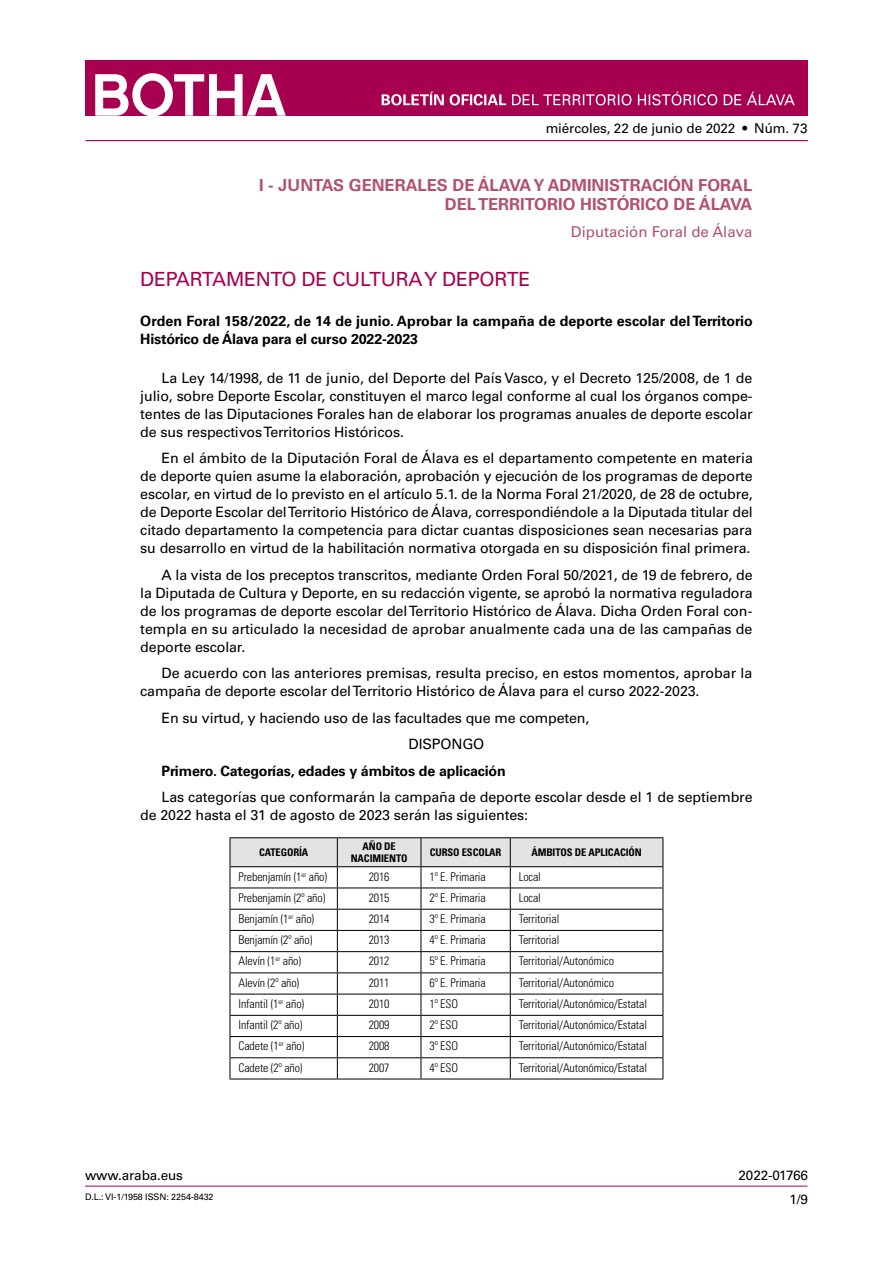
<style>
.page{position:relative;width:893px;height:1263px;background:#fff}
.page>*{position:absolute;margin:0;border:0;box-sizing:border-box;transform-origin:0 0}
._1_1_ANUNCIANTE_un_n{font:19.5px "Univers LT Std";letter-spacing:-.01em;color:#a80050}
._0_SECCIONES_I-III-I{font:700 16.5px/19.8px "Univers LT Std";color:#b25170;text-align:right}
._0_SUBSECCION{font:15px "Univers LT Std";color:#b25170}
._4_2_ROMAN_CENTRADO{font:14.25px/18px "Univers LT Std";letter-spacing:-.01em;color:#000;text-align:justify}
._2_SUMARIO{font:700 14.25px/18px "Univers LT Std";letter-spacing:.005em;color:#000}
._3_TEXTO_BOLD{font:700 14.25px "Univers LT Std";letter-spacing:-.01em;color:#000}
.t1{font:13.5px "Univers LT Std";letter-spacing:-.01em;color:#000}
.CUERPO_TABLA_8_IZDA{font:300 condensed 12px "Univers LT Std";letter-spacing:-.01em;color:#000}
.CUERPO_TABLA_8_DCHA{font:300 condensed 12px "Univers LT Std";letter-spacing:-.01em;color:#000}
.CABECERA_TABLA_7_CEN{font:700 condensed 10.5px/12px "Univers LT Std";letter-spacing:-.01em;color:#000;text-align:center}
.t2{font:9px "Univers LT Std";letter-spacing:-.01em;color:#000}
</style>
<div class="page">
<hr style="left:85px;top:1186px;width:722px;height:1px;background:#a80050">
<div style="left:85px;top:60px;width:723px;height:55px;background:#a80050"></div>
<svg style="left:95px;top:73px;width:191px;height:43px"></svg>
<hr style="left:85px;top:140px;width:723px;height:1px;background:#a80050">
<svg style="left:382px;top:92px;width:413px;height:13px"></svg>
<hr style="left:230px;top:837px;width:107px;height:1px;background:#000">
<hr style="left:337px;top:837px;width:84px;height:1px;background:#000">
<hr style="left:421px;top:837px;width:89px;height:1px;background:#000">
<hr style="left:510px;top:837px;width:153px;height:1px;background:#000">
<svg style="left:230px;top:838px;width:434px;height:241px"></svg>
<hr style="left:230px;top:1079px;width:107px;height:1px;background:#000">
<hr style="left:337px;top:1079px;width:84px;height:1px;background:#000">
<hr style="left:421px;top:1079px;width:89px;height:1px;background:#000">
<hr style="left:510px;top:1079px;width:153px;height:1px;background:#000">
<p class="t1" style="left:546px;top:121px;width:263px">miércoles, 22 de junio de 2022 • Núm. 73</p>
<p class="_0_SECCIONES_I-III-I" style="left:259px;top:175px;width:495px">I - JUNTAS GENERALES DE ÁLAVA Y ADMINISTRACIÓN FORAL<br>DEL TERRITORIO HISTÓRICO DE ÁLAVA</p>
<p class="_0_SUBSECCION" style="left:571px;top:223px;width:183px">Diputación Foral de Álava</p>
<p class="_1_1_ANUNCIANTE_un_n" style="left:140px;top:268px;width:391px">DEPARTAMENTO DE CULTURA Y DEPORTE</p>
<p class="_2_SUMARIO" style="left:140px;top:312px;width:614px">Orden Foral 158/2022, de 14 de junio. Aprobar la campaña de deporte escolar del Territorio<br>Histórico de Álava para el curso 2022-2023</p>
<p class="_4_2_ROMAN_CENTRADO" style="left:140px;top:369px;width:614px;text-indent:21px">La Ley 14/1998, de 11 de junio, del Deporte del País Vasco, y el Decreto 125/2008, de 1 de julio, sobre Deporte Escolar, constituyen el marco legal conforme al cual los órganos compe&shy;tentes de las Diputaciones Forales han de elaborar los programas anuales de deporte escolar de sus respectivos Territorios Históricos.</p>
<p class="_4_2_ROMAN_CENTRADO" style="left:140px;top:449px;width:614px;text-indent:21px">En el ámbito de la Diputación Foral de Álava es el departamento competente en materia de deporte quien asume la elaboración, aprobación y ejecución de los programas de deporte escolar, en virtud de lo previsto en el artículo 5.1. de la Norma Foral 21/2020, de 28 de octubre, de Deporte Escolar del Territorio Histórico de Álava, correspondiéndole a la Diputada titular del citado departamento la competencia para dictar cuantas disposiciones sean necesarias para su desarrollo en virtud de la habilitación normativa otorgada en su disposición final primera.</p>
<p class="_4_2_ROMAN_CENTRADO" style="left:140px;top:566px;width:614px;text-indent:21px">A la vista de los preceptos transcritos, mediante Orden Foral 50/2021, de 19 de febrero, de la Diputada de Cultura y Deporte, en su redacción vigente, se aprobó la normativa reguladora de los programas de deporte escolar del Territorio Histórico de Álava. Dicha Orden Foral con&shy;templa en su articulado la necesidad de aprobar anualmente cada una de las campañas de deporte escolar.</p>
<p class="_4_2_ROMAN_CENTRADO" style="left:140px;top:664px;width:613px;text-indent:21px">De acuerdo con las anteriores premisas, resulta preciso, en estos momentos, aprobar la campaña de deporte escolar del Territorio Histórico de Álava para el curso 2022-2023.</p>
<p class="_4_2_ROMAN_CENTRADO" style="left:162px;top:709px;width:429px">En su virtud, y haciendo uso de las facultades que me competen,</p>
<p class="_4_2_ROMAN_CENTRADO" style="left:409px;top:735px;width:77px">DISPONGO</p>
<p class="_3_TEXTO_BOLD" style="left:162px;top:762px;width:346px">Primero. Categorías, edades y ámbitos de aplicación</p>
<p class="_4_2_ROMAN_CENTRADO" style="left:140px;top:788px;width:614px;text-indent:21px">Las categorías que conformarán la campaña de deporte escolar desde el 1 de septiembre de 2022 hasta el 31 de agosto de 2023 serán las siguientes:</p>
<p class="CABECERA_TABLA_7_CEN" style="left:259px;top:847px;width:51px">CATEGORÍA</p>
<p class="CABECERA_TABLA_7_CEN" style="left:351px;top:841px;width:58px">AÑO DE<br>NACIMIENTO</p>
<p class="CABECERA_TABLA_7_CEN" style="left:430px;top:847px;width:73px">CURSO ESCOLAR</p>
<p class="CABECERA_TABLA_7_CEN" style="left:531px;top:847px;width:112px">ÁMBITOS DE APLICACIÓN</p>
<p class="CUERPO_TABLA_8_IZDA" style="left:238px;top:869px;width:90px">Prebenjamín (1<sup>er</sup> año)</p>
<p class="CUERPO_TABLA_8_IZDA" style="left:369px;top:869px;width:22px">2016</p>
<p class="CUERPO_TABLA_8_IZDA" style="left:429px;top:869px;width:58px">1º E. Primaria</p>
<p class="CUERPO_TABLA_8_DCHA" style="left:519px;top:869px;width:24px">Local</p>
<p class="CUERPO_TABLA_8_IZDA" style="left:238px;top:890px;width:88px">Prebenjamín (2º año)</p>
<p class="CUERPO_TABLA_8_IZDA" style="left:369px;top:890px;width:22px">2015</p>
<p class="CUERPO_TABLA_8_IZDA" style="left:429px;top:890px;width:58px">2º E. Primaria</p>
<p class="CUERPO_TABLA_8_DCHA" style="left:519px;top:890px;width:24px">Local</p>
<p class="CUERPO_TABLA_8_IZDA" style="left:238px;top:911px;width:77px">Benjamín (1<sup>er</sup> año)</p>
<p class="CUERPO_TABLA_8_IZDA" style="left:369px;top:911px;width:22px">2014</p>
<p class="CUERPO_TABLA_8_IZDA" style="left:429px;top:911px;width:58px">3º E. Primaria</p>
<p class="CUERPO_TABLA_8_DCHA" style="left:519px;top:911px;width:42px">Territorial</p>
<p class="CUERPO_TABLA_8_IZDA" style="left:238px;top:933px;width:75px">Benjamín (2º año)</p>
<p class="CUERPO_TABLA_8_IZDA" style="left:369px;top:933px;width:22px">2013</p>
<p class="CUERPO_TABLA_8_IZDA" style="left:429px;top:933px;width:58px">4º E. Primaria</p>
<p class="CUERPO_TABLA_8_DCHA" style="left:519px;top:933px;width:42px">Territorial</p>
<p class="CUERPO_TABLA_8_IZDA" style="left:238px;top:954px;width:64px">Alevín (1<sup>er</sup> año)</p>
<p class="CUERPO_TABLA_8_IZDA" style="left:369px;top:954px;width:22px">2012</p>
<p class="CUERPO_TABLA_8_IZDA" style="left:429px;top:954px;width:58px">5º E. Primaria</p>
<p class="CUERPO_TABLA_8_DCHA" style="left:519px;top:954px;width:97px">Territorial/Autonómico</p>
<p class="CUERPO_TABLA_8_IZDA" style="left:238px;top:975px;width:62px">Alevín (2º año)</p>
<p class="CUERPO_TABLA_8_IZDA" style="left:369px;top:975px;width:22px">2011</p>
<p class="CUERPO_TABLA_8_IZDA" style="left:429px;top:975px;width:58px">6º E. Primaria</p>
<p class="CUERPO_TABLA_8_DCHA" style="left:519px;top:975px;width:97px">Territorial/Autonómico</p>
<p class="CUERPO_TABLA_8_IZDA" style="left:238px;top:996px;width:67px">Infantil (1<sup>er</sup> año)</p>
<p class="CUERPO_TABLA_8_IZDA" style="left:369px;top:996px;width:22px">2010</p>
<p class="CUERPO_TABLA_8_IZDA" style="left:429px;top:996px;width:30px">1º ESO</p>
<p class="CUERPO_TABLA_8_DCHA" style="left:519px;top:996px;width:130px">Territorial/Autonómico/Estatal</p>
<p class="CUERPO_TABLA_8_IZDA" style="left:238px;top:1018px;width:65px">Infantil (2º año)</p>
<p class="CUERPO_TABLA_8_IZDA" style="left:369px;top:1018px;width:22px">2009</p>
<p class="CUERPO_TABLA_8_IZDA" style="left:429px;top:1018px;width:30px">2º ESO</p>
<p class="CUERPO_TABLA_8_DCHA" style="left:519px;top:1018px;width:130px">Territorial/Autonómico/Estatal</p>
<p class="CUERPO_TABLA_8_IZDA" style="left:238px;top:1039px;width:67px">Cadete (1<sup>er</sup> año)</p>
<p class="CUERPO_TABLA_8_IZDA" style="left:369px;top:1039px;width:22px">2008</p>
<p class="CUERPO_TABLA_8_IZDA" style="left:429px;top:1039px;width:30px">3º ESO</p>
<p class="CUERPO_TABLA_8_DCHA" style="left:519px;top:1039px;width:130px">Territorial/Autonómico/Estatal</p>
<p class="CUERPO_TABLA_8_IZDA" style="left:238px;top:1060px;width:66px">Cadete (2º año)</p>
<p class="CUERPO_TABLA_8_IZDA" style="left:369px;top:1060px;width:22px">2007</p>
<p class="CUERPO_TABLA_8_IZDA" style="left:429px;top:1060px;width:30px">4º ESO</p>
<p class="CUERPO_TABLA_8_DCHA" style="left:519px;top:1060px;width:130px">Territorial/Autonómico/Estatal</p>
<p class="t1" style="left:85px;top:1167px;width:99px">www.araba.eus</p>
<p class="t2" style="left:85px;top:1192px;width:130px">D.L.: VI-1/1958 ISSN: 2254-8432</p>
<p class="t1" style="left:739px;top:1167px;width:71px">2022-01766</p>
<p class="t1" style="left:789px;top:1191px;width:20px">1/9</p>
</div>
